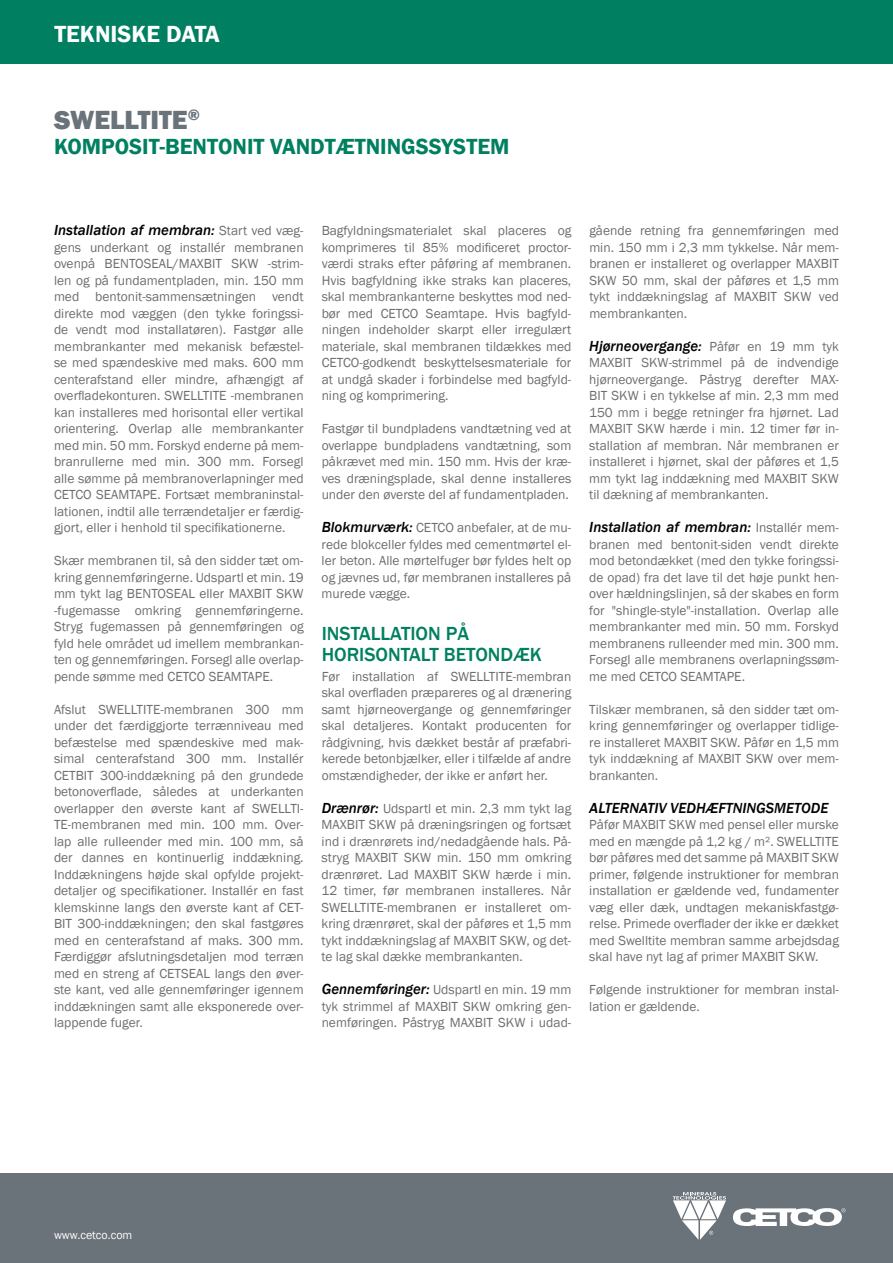
<style>
.page{position:relative;width:893px;height:1263px;background:#fff}
.page>*{position:absolute;margin:0;border:0;box-sizing:border-box;transform-origin:0 0}
.t1{font:800 27px "Franklin Gothic";color:#6a727a}
.t2{font:600 24px "Franklin Gothic";color:#fff}
.t3{font:600 22.5px "Franklin Gothic";color:#008061}
.t4{font:500 19.5px/21px "Franklin Gothic";color:#008061}
.t5{font:italic 500 15px "Franklin Gothic";color:#000}
.t6{font:13.5px/16.5px "Franklin Gothic";color:#6d6e71;text-align:justify}
.t7{font:12px "Franklin Gothic";color:#fff}
.s1{font-weight:400;font-style:normal;font-size:13.5px;color:#6d6e71}
.s2{font-weight:500;font-style:italic;font-size:15px;color:#000}
</style>
<div class="page">
<div style="left:0;top:0;width:893px;height:64px;background:#008061"></div>
<div style="left:0;top:1174px;width:893px;height:89px;background:#6a727a"></div>
<svg style="left:733px;top:1208px;width:113px;height:18px"></svg>
<svg style="left:673px;top:1192px;width:53px;height:48px"></svg>
<h2 class="t2" style="left:55px;top:20px;width:167px">TEKNISKE DATA</h2>
<h1 class="t1" style="left:54px;top:103px;width:147px">SWELLTITE<sup>®</sup></h1>
<h3 class="t3" style="left:54px;top:133px;width:457px">KOMPOSIT-BENTONIT VANDTÆTNINGSSYSTEM</h3>
<p class="t5" style="left:54px;top:221px;width:251px">Installation af membran: <span class="s1">Start ved væg-</span></p>
<p class="t6" style="left:54px;top:239px;width:251px">gens underkant og installér membranen ovenpå BENTOSEAL/MAXBIT SKW -strim&shy;len og på fundamentpladen, min. 150 mm med bentonit-sammensætningen vendt direkte mod væggen (den tykke foringssi&shy;de vendt mod installatøren). Fastgør alle membrankanter med mekanisk befæstel&shy;se med spændeskive med maks. 600 mm centerafstand eller mindre, afhængigt af overfladekonturen. SWELLTITE -membranen kan installeres med horisontal eller vertikal orientering. Overlap alle membrankanter med min. 50 mm. Forskyd enderne på mem&shy;branrullerne med min. 300 mm. Forsegl alle sømme på membranoverlapninger med CETCO SEAMTAPE. Fortsæt membraninstal&shy;lationen, indtil alle terrændetaljer er færdig&shy;gjort, eller i henhold til specifikationerne.</p>
<p class="t6" style="left:54px;top:553px;width:251px">Skær membranen til, så den sidder tæt om&shy;kring gennemføringerne. Udspartl et min. 19 mm tykt lag BENTOSEAL eller MAXBIT SKW -fugemasse omkring gennemføringerne.<br>Stryg fugemassen på gennemføringen og fyld hele området ud imellem membrankan&shy;ten og gennemføringen. Forsegl alle overlap&shy;pende sømme med CETCO SEAMTAPE.</p>
<p class="t6" style="left:54px;top:701px;width:251px">Afslut SWELLTITE-membranen 300 mm under det færdiggjorte terrænniveau med befæstelse med spændeskive med mak&shy;simal centerafstand 300 mm. Installér CETBIT 300-inddækning på den grundede betonoverflade, således at underkanten overlapper den øverste kant af SWELLTI-TE-membranen med min. 100 mm. Over&shy;lap alle rulleender med min. 100 mm, så der dannes en kontinuerlig inddækning.<br>Inddækningens højde skal opfylde projekt&shy;detaljer og specifikationer. Installér en fast klemskinne langs den øverste kant af CET-BIT 300-inddækningen; den skal fastgøres med en centerafstand af maks. 300 mm.<br>Færdiggør afslutningsdetaljen mod terræn med en streng af CETSEAL langs den øver&shy;ste kant, ved alle gennemføringer igennem inddækningen samt alle eksponerede over&shy;lappende fuger.</p>
<p class="t6" style="left:322px;top:223px;width:251px">Bagfyldningsmaterialet skal placeres og komprimeres til 85% modificeret proctor&shy;værdi straks efter påføring af membranen.<br>Hvis bagfyldning ikke straks kan placeres, skal membrankanterne beskyttes mod ned&shy;bør med CETCO Seamtape. Hvis bagfyld&shy;ningen indeholder skarpt eller irregulært materiale, skal membranen tildækkes med CETCO-godkendt beskyttelsesmateriale for at undgå skader i forbindelse med bagfyld&shy;ning og komprimering.</p>
<p class="t6" style="left:322px;top:421px;width:251px">Fastgør til bundpladens vandtætning ved at overlappe bundpladens vandtætning, som påkrævet med min. 150 mm. Hvis der kræ&shy;ves dræningsplade, skal denne installeres under den øverste del af fundamentpladen.</p>
<p class="t6" style="left:322px;top:520px;width:251px"><span class="s2">Blokmurværk:</span> CETCO anbefaler, at de mu&shy;rede blokceller fyldes med cementmørtel el&shy;ler beton. Alle mørtelfuger bør fyldes helt op og jævnes ud, før membranen installeres på murede vægge.</p>
<h3 class="t4" style="left:322px;top:623px;width:222px">INSTALLATION PÅ<br>HORISONTALT BETONDÆK</h3>
<p class="t6" style="left:322px;top:668px;width:251px">Før installation af SWELLTITE-membran skal overfladen præpareres og al drænering samt hjørneovergange og gennemføringer skal detaljeres. Kontakt producenten for rådgivning, hvis dækket består af præfabri&shy;kerede betonbjælker, eller i tilfælde af andre omstændigheder, der ikke er anført her.</p>
<p class="t6" style="left:322px;top:800px;width:251px"><span class="s2">Drænrør:</span> Udspartl et min. 2,3 mm tykt lag MAXBIT SKW på dræningsringen og fortsæt ind i drænrørets ind/nedadgående hals. På&shy;stryg MAXBIT SKW min. 150 mm omkring drænrøret. Lad MAXBIT SKW hærde i min.<br>12 timer, før membranen installeres. Når SWELLTITE-membranen er installeret om&shy;kring drænrøret, skal der påføres et 1,5 mm tykt inddækningslag af MAXBIT SKW, og det&shy;te lag skal dække membrankanten.</p>
<p class="t6" style="left:322px;top:982px;width:251px"><span class="s2">Gennemføringer:</span> Udspartl en min. 19 mm tyk strimmel af MAXBIT SKW omkring gen&shy;nemføringen. Påstryg MAXBIT SKW i udad-</p>
<p class="t6" style="left:589px;top:223px;width:251px">gående retning fra gennemføringen med min. 150 mm i 2,3 mm tykkelse. Når mem&shy;branen er installeret og overlapper MAXBIT SKW 50 mm, skal der påføres et 1,5 mm tykt inddækningslag af MAXBIT SKW ved membrankanten.</p>
<p class="t5" style="left:589px;top:336px;width:251px">Hjørneovergange: <span class="s1">Påfør en 19 mm tyk</span></p>
<p class="t6" style="left:589px;top:355px;width:251px">MAXBIT SKW-strimmel på de indvendige hjørneovergange. Påstryg derefter MAX-BIT SKW i en tykkelse af min. 2,3 mm med 150 mm i begge retninger fra hjørnet. Lad MAXBIT SKW hærde i min. 12 timer før in&shy;stallation af membran. Når membranen er installeret i hjørnet, skal der påføres et 1,5 mm tykt lag inddækning med MAXBIT SKW til dækning af membrankanten.</p>
<p class="t5" style="left:589px;top:518px;width:251px">Installation af membran: <span class="s1">Installér mem-</span></p>
<p class="t6" style="left:589px;top:536px;width:251px">branen med bentonit-siden vendt direkte mod betondækket (med den tykke foringssi&shy;de opad) fra det lave til det høje punkt hen&shy;over hældningslinjen, så der skabes en form for "shingle-style"-installation. Overlap alle membrankanter med min. 50 mm. Forskyd membranens rulleender med min. 300 mm.<br>Forsegl alle membranens overlapningssøm&shy;me med CETCO SEAMTAPE.</p>
<p class="t6" style="left:589px;top:701px;width:251px">Tilskær membranen, så den sidder tæt om&shy;kring gennemføringer og overlapper tidlige&shy;re installeret MAXBIT SKW. Påfør en 1,5 mm tyk inddækning af MAXBIT SKW over mem&shy;brankanten.</p>
<p class="t5" style="left:589px;top:798px;width:241px">ALTERNATIV VEDHÆFTNINGSMETODE</p>
<p class="t6" style="left:589px;top:817px;width:251px">Påfør MAXBIT SKW med pensel eller murske med en mængde på 1,2 kg / m². SWELLTITE bør påføres med det samme på MAXBIT SKW primer, følgende instruktioner for membran installation er gældende ved, fundamenter væg eller dæk, undtagen mekaniskfastgø&shy;relse. Primede overflader der ikke er dækket med Swelltite membran samme arbejdsdag skal have nyt lag af primer MAXBIT SKW.</p>
<p class="t6" style="left:589px;top:982px;width:251px">Følgende instruktioner for membran instal&shy;lation er gældende.</p>
<p class="t7" style="left:54px;top:1227px;width:80px">www.cetco.com</p>
</div>
